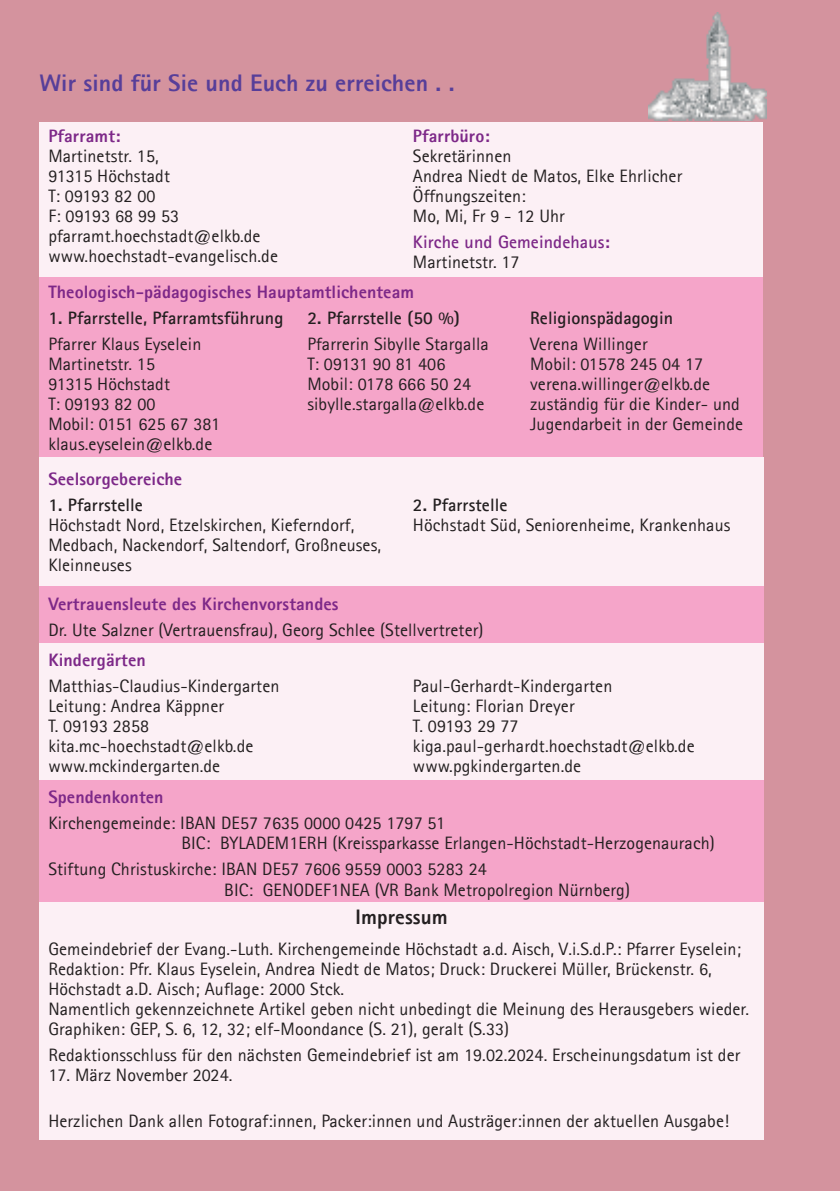
<style>
.page{position:relative;width:840px;height:1191px;background:#fff}
.page>*{position:absolute;margin:0;border:0;box-sizing:border-box;transform-origin:0 0}
.t1{font:800 24px "Agfa Rotis Sans Serif";letter-spacing:.005em;color:#573e99}
.t2{font:800 21px "Agfa Rotis Sans Serif";letter-spacing:.005em;color:#231f20}
.t3{font:18px/20px "Agfa Rotis Sans Serif";letter-spacing:.005em;color:#231f20}
.t4{font:800 18px "Agfa Rotis Sans Serif";letter-spacing:.005em;color:#7d2888}
.t5{font:700 18px "Agfa Rotis Sans Serif";letter-spacing:.005em;color:#231f20}
.t6{font:700 18px "Agfa Rotis Sans Serif";letter-spacing:.005em;color:#7d2888}
</style>
<div class="page">
<div style="left:0;top:0;width:839px;height:1191px;background:#d4939e"></div>
<div style="left:39px;top:585px;width:724px;height:66px;background:#f5a5c9"></div>
<div style="left:39px;top:779px;width:724px;height:123px;background:#f5a5c9"></div>
<div style="left:39px;top:122px;width:723px;height:156px;background:#fcf0f5"></div>
<div style="left:39px;top:278px;width:723px;height:181px;background:#f5a5c9"></div>
<div style="left:39px;top:457px;width:724px;height:128px;background:#fcf0f5"></div>
<div style="left:39px;top:643px;width:724px;height:136px;background:#fcf0f5"></div>
<div style="left:39px;top:902px;width:724px;height:238px;background:#fcf0f5"></div>
<img style="left:648px;top:12px;width:118px;height:108px">
<h1 class="t1" style="left:39px;top:74px;width:416px">Wir sind für Sie und Euch zu erreichen . .</h1>
<p class="t4" style="left:48px;top:129px;width:74px">Pfarramt:</p>
<p class="t3" style="left:48px;top:147px;width:231px">Martinetstr. 15,<br>91315 Höchstadt<br>T: 09193 82 00<br>F: 09193 68 99 53 pfarramt.hoechstadt@elkb.de www.hoechstadt-evangelisch.de</p>
<p class="t4" style="left:413px;top:129px;width:78px">Pfarrbüro:</p>
<p class="t3" style="left:413px;top:147px;width:271px">Sekretärinnen<br>Andrea Niedt de Matos, Elke Ehrlicher<br>Öffnungszeiten:<br>Mo, Mi, Fr 9 - 12 Uhr</p>
<p class="t6" style="left:413px;top:235px;width:198px">Kirche und Gemeindehaus:</p>
<p class="t3" style="left:413px;top:253px;width:108px">Martinetstr. 17</p>
<p class="t4" style="left:48px;top:285px;width:367px">Theologisch-pädagogisches Hauptamtlichenteam</p>
<p class="t5" style="left:48px;top:312px;width:236px">1. Pfarrstelle, Pfarramtsführung</p>
<p class="t3" style="left:48px;top:335px;width:173px">Pfarrer Klaus Eyselein<br>Martinetstr. 15<br>91315 Höchstadt<br>T: 09193 82 00<br>Mobil: 0151 625 67 381 klaus.eyselein@elkb.de</p>
<p class="t5" style="left:307px;top:312px;width:154px">2. Pfarrstelle (50 %)</p>
<p class="t3" style="left:307px;top:335px;width:183px">Pfarrerin Sibylle Stargalla<br>T: 09131 90 81 406<br>Mobil: 0178 666 50 24 sibylle.stargalla@elkb.de</p>
<p class="t5" style="left:530px;top:312px;width:144px">Religionspädagogin</p>
<p class="t3" style="left:530px;top:335px;width:214px">Verena Willinger<br>Mobil: 01578 245 04 17 verena.willinger@elkb.de zuständig für die Kinder- und<br>Jugendarbeit in der Gemeinde</p>
<p class="t4" style="left:48px;top:472px;width:135px">Seelsorgebereiche</p>
<p class="t5" style="left:48px;top:498px;width:96px">1. Pfarrstelle</p>
<p class="t3" style="left:48px;top:515px;width:334px">Höchstadt Nord, Etzelskirchen, Kieferndorf,<br>Medbach, Nackendorf, Saltendorf, Großneuses,<br>Kleinneuses</p>
<p class="t5" style="left:413px;top:498px;width:96px">2. Pfarrstelle</p>
<p class="t3" style="left:413px;top:515px;width:319px">Höchstadt Süd, Seniorenheime, Krankenhaus</p>
<p class="t4" style="left:48px;top:597px;width:291px">Vertrauensleute des Kirchenvorstandes</p>
<p class="t3" style="left:48px;top:621px;width:436px">Dr. Ute Salzner (Vertrauensfrau), Georg Schlee (Stellvertreter)</p>
<p class="t4" style="left:48px;top:653px;width:99px">Kindergärten</p>
<p class="t3" style="left:48px;top:677px;width:232px">Matthias-Claudius-Kindergarten<br>Leitung: Andrea Käppner<br>T. 09193 2858 kita.mc-hoechstadt@elkb.de www.mckindergarten.de</p>
<p class="t3" style="left:413px;top:677px;width:283px">Paul-Gerhardt-Kindergarten<br>Leitung: Florian Dreyer<br>T. 09193 29 77 kiga.paul-gerhardt.hoechstadt@elkb.de www.pgkindergarten.de</p>
<p class="t4" style="left:48px;top:791px;width:117px">Spendenkonten</p>
<p class="t3" style="left:181px;top:814px;width:534px;text-indent:-133px">Kirchengemeinde: IBAN DE57 7635 0000 0425 1797 51<br>BIC: BYLADEM1ERH (Kreissparkasse Erlangen-Höchstadt-Herzogenaurach)</p>
<p class="t3" style="left:224px;top:860px;width:407px;text-indent:-176px">Stiftung Christuskirche: IBAN DE57 7606 9559 0003 5283 24<br>BIC: GENODEF1NEA (VR Bank Metropolregion Nürnberg)</p>
<p class="t2" style="left:355px;top:909px;width:94px">Impressum</p>
<p class="t3" style="left:48px;top:940px;width:701px">Gemeindebrief der Evang.-Luth. Kirchengemeinde Höchstadt a.d. Aisch, V.i.S.d.P.: Pfarrer Eyselein; Redaktion: Pfr. Klaus Eyselein, Andrea Niedt de Matos; Druck: Druckerei Müller, Brückenstr. 6, Höchstadt a.D. Aisch; Auflage: 2000 Stck.<br>Namentlich gekennzeichnete Artikel geben nicht unbedingt die Meinung des Herausgebers wieder.<br>Graphiken: GEP, S. 6, 12, 32; elf-Moondance (S. 21), geralt (S.33)</p>
<p class="t3" style="left:48px;top:1046px;width:693px">Redaktionsschluss für den nächsten Gemeindebrief ist am 19.02.2024. Erscheinungsdatum ist der</p>
<p class="t3" style="left:48px;top:1066px;width:185px">17. März November 2024.</p>
<p class="t3" style="left:48px;top:1112px;width:682px">Herzlichen Dank allen Fotograf:innen, Packer:innen und Austräger:innen der aktuellen Ausgabe!</p>
</div>
